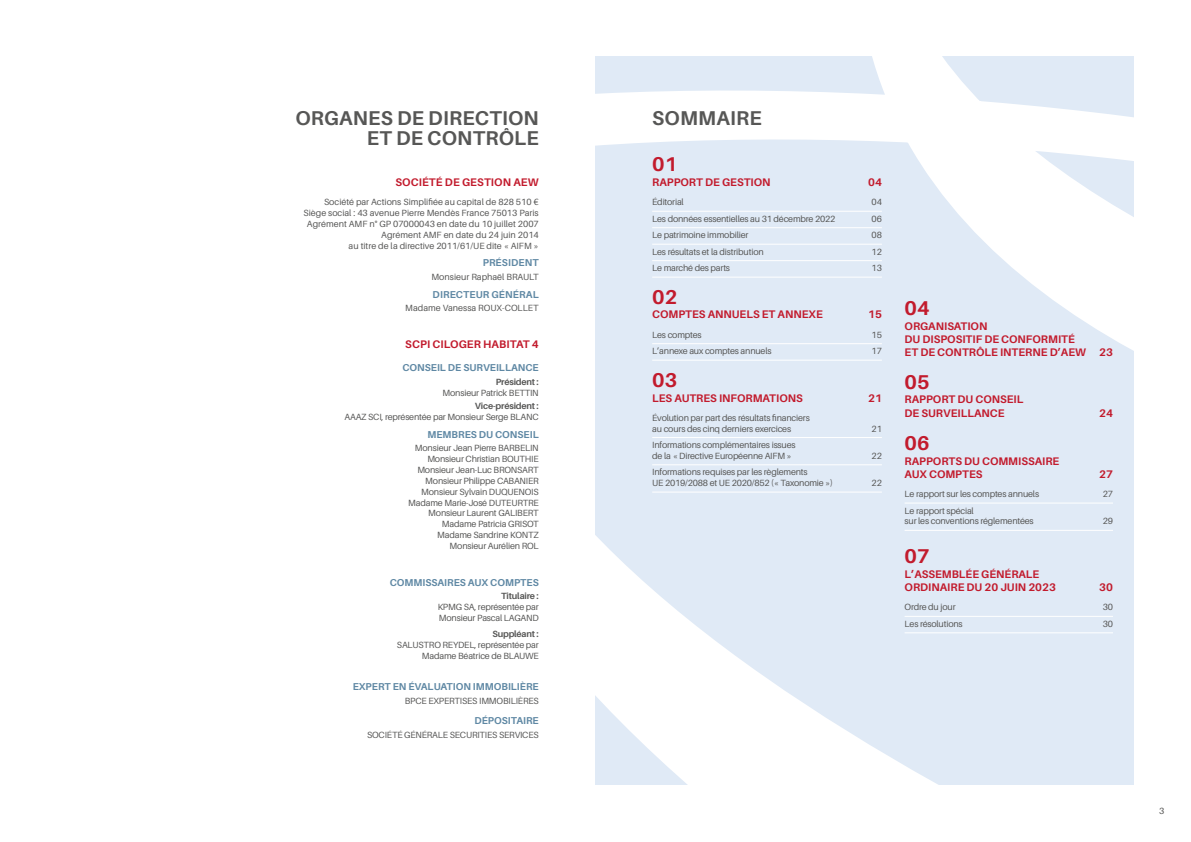
<style>
.page{position:relative;width:1191px;height:842px;background:#fff}
.page>*{position:absolute;margin:0;border:0;box-sizing:border-box;transform-origin:0 0}
.t1{font:700 20px/20px "Aileron";letter-spacing:.01em;color:#575756;text-align:right}
.t2{font:700 20px "Aileron";color:#c21b2d}
.t3{font:700 11px/13.2px "Aileron";color:#c21b2d}
.t4{font:700 10px "Aileron";color:#5f88a4}
.t5{font:9px/10.8px "Aileron";letter-spacing:-.02em;color:#575756}
.t6{font:9px/10.8px "Aileron";color:#575756;text-align:right}
.t7{font:700 9px "Aileron";letter-spacing:-.02em;color:#575756}
</style>
<div class="page">
<svg style="left:595px;top:56px;width:539px;height:729px;fill:#e0eaf6"></svg>
<h1 class="t1" style="left:295px;top:108px;width:245px">ORGANES DE DIRECTION<br>ET DE CONTRÔLE</h1>
<p class="t3" style="left:395px;top:176px;width:145px">SOCIÉTÉ DE GESTION AEW</p>
<p class="t6" style="left:303px;top:197px;width:237px">Société par Actions Simplifiée au capital de 828 510 € Siège social : 43 avenue Pierre Mendès France 75013 Paris Agrément AMF n° GP 07000043 en date du 10 juillet 2007<br>Agrément AMF en date du 24 juin 2014<br>au titre de la directive 2011/61/UE dite « AIFM »</p>
<p class="t4" style="left:483px;top:257px;width:58px">PRÉSIDENT</p>
<p class="t6" style="left:431px;top:271px;width:109px">Monsieur Raphaël BRAULT</p>
<p class="t4" style="left:432px;top:288px;width:108px">DIRECTEUR GÉNÉRAL</p>
<p class="t6" style="left:405px;top:303px;width:135px">Madame Vanessa ROUX-COLLET</p>
<p class="t3" style="left:405px;top:338px;width:135px">SCPI CILOGER HABITAT 4</p>
<p class="t4" style="left:402px;top:362px;width:138px">CONSEIL DE SURVEILLANCE</p>
<p class="t7" style="left:496px;top:377px;width:45px">Président :</p>
<p class="t5" style="left:442px;top:387px;width:98px">Monsieur Patrick BETTIN</p>
<p class="t7" style="left:475px;top:401px;width:65px">Vice-président :</p>
<p class="t5" style="left:344px;top:412px;width:196px">AAAZ SCI, représentée par Monsieur Serge BLANC</p>
<p class="t4" style="left:427px;top:429px;width:113px">MEMBRES DU CONSEIL</p>
<p class="t5" style="left:408px;top:443px;width:132px;text-align:right">Monsieur Jean Pierre BARBELIN<br>Monsieur Christian BOUTHIE<br>Monsieur Jean-Luc BRONSART<br>Monsieur Philippe CABANIER<br>Monsieur Sylvain DUQUENOIS<br>Madame Marie-José DUTEURTRE<br>Monsieur Laurent GALIBERT<br>Madame Patricia GRISOT<br>Madame Sandrine KONTZ<br>Monsieur Aurélien ROL</p>
<p class="t4" style="left:390px;top:577px;width:150px">COMMISSAIRES AUX COMPTES</p>
<p class="t7" style="left:501px;top:591px;width:39px">Titulaire :</p>
<p class="t5" style="left:438px;top:602px;width:103px">KPMG SA, représentée par<br>Monsieur Pascal LAGAND</p>
<p class="t7" style="left:492px;top:629px;width:48px">Suppléant :</p>
<p class="t5" style="left:397px;top:640px;width:143px;text-align:right">SALUSTRO REYDEL, représentée par<br>Madame Béatrice de BLAUWE</p>
<p class="t4" style="left:353px;top:681px;width:187px">EXPERT EN ÉVALUATION IMMOBILIÈRE</p>
<p class="t5" style="left:405px;top:695px;width:136px">BPCE EXPERTISES IMMOBILIÈRES</p>
<p class="t4" style="left:474px;top:715px;width:66px">DÉPOSITAIRE</p>
<p class="t5" style="left:367px;top:730px;width:173px">SOCIÉTÉ GÉNÉRALE SECURITIES SERVICES</p>
<h1 class="t1" style="left:652px;top:108px;width:111px">SOMMAIRE</h1>
<h1 class="t2" style="left:652px;top:153px;width:26px">01</h1>
<p class="t3" style="left:652px;top:176px;width:120px">RAPPORT DE GESTION</p>
<p class="t3" style="left:868px;top:176px;width:15px">04</p>
<p class="t5" style="left:652px;top:197px;width:33px">Éditorial</p>
<p class="t5" style="left:871px;top:197px;width:12px">04</p>
<p class="t5" style="left:652px;top:213px;width:185px">Les données essentielles au 31 décembre 2022</p>
<p class="t5" style="left:871px;top:213px;width:12px">06</p>
<p class="t5" style="left:652px;top:230px;width:98px">Le patrimoine immobilier</p>
<p class="t5" style="left:871px;top:230px;width:12px">08</p>
<p class="t5" style="left:652px;top:246px;width:113px">Les résultats et la distribution</p>
<p class="t5" style="left:871px;top:246px;width:12px">12</p>
<p class="t5" style="left:652px;top:263px;width:79px">Le marché des parts</p>
<p class="t5" style="left:871px;top:263px;width:12px">13</p>
<h1 class="t2" style="left:652px;top:285px;width:26px">02</h1>
<p class="t3" style="left:652px;top:308px;width:172px">COMPTES ANNUELS ET ANNEXE</p>
<p class="t3" style="left:868px;top:308px;width:15px">15</p>
<p class="t5" style="left:652px;top:329px;width:51px">Les comptes</p>
<p class="t5" style="left:871px;top:329px;width:12px">15</p>
<p class="t5" style="left:652px;top:346px;width:121px">L’annexe aux comptes annuels</p>
<p class="t5" style="left:871px;top:346px;width:12px">17</p>
<h1 class="t2" style="left:652px;top:368px;width:26px">03</h1>
<p class="t3" style="left:652px;top:391px;width:152px">LES AUTRES INFORMATIONS</p>
<p class="t3" style="left:868px;top:391px;width:15px">21</p>
<p class="t5" style="left:652px;top:412px;width:159px">Évolution par part des résultats financiers au cours des cinq derniers exercices</p>
<p class="t5" style="left:871px;top:423px;width:12px">21</p>
<p class="t5" style="left:652px;top:440px;width:145px">Informations complémentaires issues de la « Directive Européenne AIFM »</p>
<p class="t5" style="left:871px;top:450px;width:12px">22</p>
<p class="t5" style="left:652px;top:467px;width:182px">Informations requises par les règlements<br>UE 2019/2088 et UE 2020/852 (« Taxonomie »)</p>
<p class="t5" style="left:871px;top:478px;width:12px">22</p>
<h1 class="t2" style="left:904px;top:297px;width:26px">04</h1>
<p class="t3" style="left:904px;top:319px;width:210px">ORGANISATION<br>DU DISPOSITIF DE CONFORMITÉ<br>ET DE CONTRÔLE INTERNE D’AEW 23</p>
<h1 class="t2" style="left:904px;top:370px;width:26px">05</h1>
<p class="t3" style="left:904px;top:393px;width:120px">RAPPORT DU CONSEIL<br>DE SURVEILLANCE</p>
<h1 class="t2" style="left:904px;top:432px;width:26px">06</h1>
<p class="t3" style="left:904px;top:454px;width:156px">RAPPORTS DU COMMISSAIRE<br>AUX COMPTES</p>
<p class="t3" style="left:1099px;top:406px;width:15px">24</p>
<p class="t3" style="left:1099px;top:467px;width:15px">27</p>
<p class="t5" style="left:904px;top:489px;width:136px">Le rapport sur les comptes annuels</p>
<p class="t5" style="left:1102px;top:489px;width:12px">27</p>
<p class="t5" style="left:904px;top:505px;width:131px">Le rapport spécial<br>sur les conventions réglementées</p>
<p class="t5" style="left:1102px;top:516px;width:12px">29</p>
<h1 class="t2" style="left:904px;top:545px;width:26px">07</h1>
<p class="t3" style="left:904px;top:568px;width:153px">L’ASSEMBLÉE GÉNÉRALE<br>ORDINAIRE DU 20 JUIN 2023</p>
<p class="t3" style="left:1099px;top:581px;width:15px">30</p>
<p class="t5" style="left:904px;top:602px;width:53px">Ordre du jour</p>
<p class="t5" style="left:1102px;top:602px;width:12px">30</p>
<p class="t5" style="left:904px;top:618px;width:60px">Les résolutions</p>
<p class="t5" style="left:1102px;top:618px;width:12px">30</p>
<p class="t5" style="left:1159px;top:806px;width:7px">3</p>
</div>
